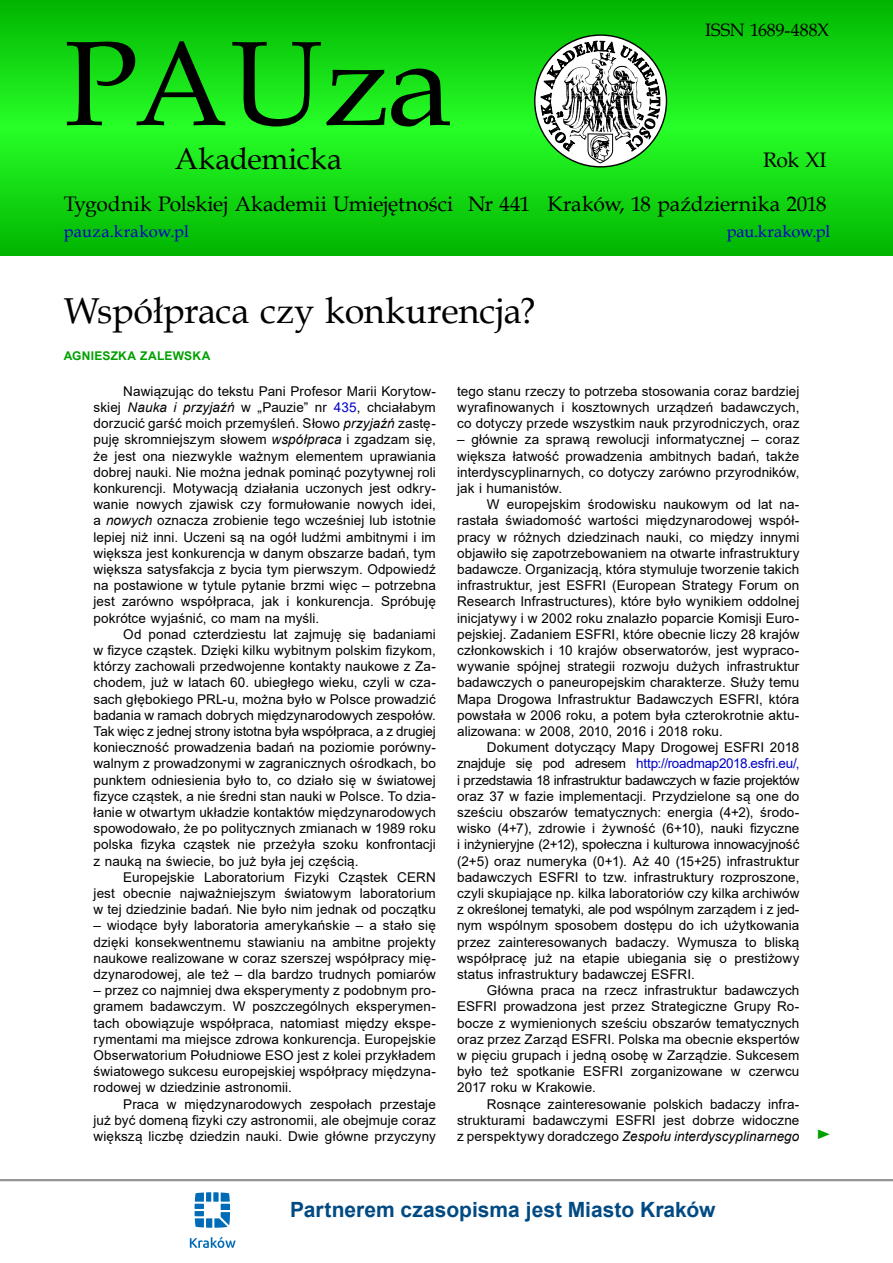
<style>
.page{position:relative;width:893px;height:1263px;background:#fff}
.page>*{position:absolute;margin:0;border:0;box-sizing:border-box;transform-origin:0 0}
.t1{font:120px "Book Antiqua";letter-spacing:-.01em;color:#000}
.t2{font:36px "Book Antiqua";letter-spacing:-.005em;color:#000}
.t3{font:30px "Book Antiqua";color:#000}
.t4{font:21px/44px "Book Antiqua";letter-spacing:-.005em;color:#000;text-align:right}
.t5{font:700 21px "Arial";color:#004a83}
.t6{font:18px "Book Antiqua";letter-spacing:-.005em;color:#000}
.t7{font:16.5px "Book Antiqua";letter-spacing:.005em;color:#0000c8}
.t8{font:13.5px/16.2px "Arial";letter-spacing:.01em;color:#000;text-align:justify}
.t9{font:13.5px "Times New Roman";color:#00a000;scale:1.22 1}
.t10{font:700 12px "Arial";letter-spacing:.02em;color:#00a000}
.s1{font-style:italic}
.s2{color:#0000c8}
</style>
<div class="page">
<svg style="left:0;top:0;width:893px;height:255px"></svg>
<svg style="left:535px;top:35px;width:131px;height:132px"></svg>
<svg style="left:540px;top:32px;width:120px;height:131px"></svg>
<hr style="left:0;top:1179px;width:893px;height:2px;background:#939598">
<svg style="left:195px;top:1192px;width:35px;height:36px"></svg>
<svg style="left:190px;top:1236px;width:46px;height:12px"></svg>
<h1 class="t1" style="left:64px;top:1px;width:390px">PAUza</h1>
<h3 class="t3" style="left:175px;top:138px;width:169px">Akademicka</h3>
<h3 class="t4" style="left:64px;top:182px;width:468px">Tygodnik Polskiej Akademii Umiejętności Nr 441</h3>
<h3 class="t6" style="left:705px;top:18px;width:126px">ISSN 1689-488X</h3>
<h3 class="t4" style="left:548px;top:138px;width:281px">Rok XI<br>Kraków, 18 października 2018</h3>
<p class="t7" style="left:64px;top:220px;width:127px">pauza.krakow.pl</p>
<p class="t7" style="left:727px;top:219px;width:105px">pau.krakow.pl</p>
<h2 class="t2" style="left:64px;top:285px;width:473px">Współpraca czy konkurencja?</h2>
<p class="t10" style="left:64px;top:347px;width:148px">AGNIESZKA ZALEWSKA</p>
<p class="t8" style="left:94px;top:383px;width:344px;text-indent:30px">Nawiązując do tekstu Pani Profesor Marii Korytow&shy;skiej <span class="s1">Nauka i przyjaźń</span> w „Pauzie” nr <span class="s2">435</span>, chciałabym dorzucić garść moich przemyśleń. Słowo <span class="s1">przyjaźń</span> zastę&shy;puję skromniejszym słowem <span class="s1">współpraca</span> i zgadzam się, że jest ona niezwykle ważnym elementem uprawiania dobrej nauki. Nie można jednak pominąć pozytywnej roli konkurencji. Motywacją działania uczonych jest odkry&shy;wanie nowych zjawisk czy formułowanie nowych idei, a <span class="s1">nowych</span> oznacza zrobienie tego wcześniej lub istotnie lepiej niż inni. Uczeni są na ogół ludźmi ambitnymi i im większa jest konkurencja w danym obszarze badań, tym większa satysfakcja z bycia tym pierwszym. Odpowiedź na postawione w tytule pytanie brzmi więc – potrzebna jest zarówno współpraca, jak i konkurencja. Spróbuję pokrótce wyjaśnić, co mam na myśli.</p>
<p class="t8" style="left:94px;top:626px;width:344px;text-indent:30px">Od ponad czterdziestu lat zajmuję się badaniami w fizyce cząstek. Dzięki kilku wybitnym polskim fizykom, którzy zachowali przedwojenne kontakty naukowe z Za&shy;chodem, już w latach 60. ubiegłego wieku, czyli w cza&shy;sach głębokiego PRL-u, można było w Polsce prowadzić badania w ramach dobrych międzynarodowych zespołów.<br>Tak więc z jednej strony istotna była współpraca, a z drugiej konieczność prowadzenia badań na poziomie porówny&shy;walnym z prowadzonymi w zagranicznych ośrodkach, bo punktem odniesienia było to, co działo się w światowej fizyce cząstek, a nie średni stan nauki w Polsce. To dzia&shy;łanie w otwartym układzie kontaktów międzynarodowych spowodowało, że po politycznych zmianach w 1989 roku polska fizyka cząstek nie przeżyła szoku konfrontacji z nauką na świecie, bo już była jej częścią.</p>
<p class="t8" style="left:94px;top:869px;width:344px;text-indent:30px">Europejskie Laboratorium Fizyki Cząstek CERN jest obecnie najważniejszym światowym laboratorium w tej dziedzinie badań. Nie było nim jednak od początku</p>
<p class="t8" style="left:94px;top:917px;width:344px">– wiodące były laboratoria amerykańskie – a stało się dzięki konsekwentnemu stawianiu na ambitne projekty naukowe realizowane w coraz szerszej współpracy mię&shy;dzynarodowej, ale też – dla bardzo trudnych pomiarów</p>
<p class="t8" style="left:94px;top:982px;width:344px">– przez co najmniej dwa eksperymenty z podobnym pro&shy;gramem badawczym. W poszczególnych eksperymen&shy;tach obowiązuje współpraca, natomiast między ekspe&shy;rymentami ma miejsce zdrowa konkurencja. Europejskie Obserwatorium Południowe ESO jest z kolei przykładem światowego sukcesu europejskiej współpracy międzyna&shy;rodowej w dziedzinie astronomii.</p>
<p class="t8" style="left:94px;top:1096px;width:344px;text-indent:30px">Praca w międzynarodowych zespołach przestaje już być domeną fizyki czy astronomii, ale obejmuje coraz większą liczbę dziedzin nauki. Dwie główne przyczyny</p>
<p class="t8" style="left:457px;top:383px;width:344px">tego stanu rzeczy to potrzeba stosowania coraz bardziej wyrafinowanych i kosztownych urządzeń badawczych, co dotyczy przede wszystkim nauk przyrodniczych, oraz</p>
<p class="t8" style="left:457px;top:431px;width:344px">– głównie za sprawą rewolucji informatycznej – coraz większa łatwość prowadzenia ambitnych badań, także interdyscyplinarnych, co dotyczy zarówno przyrodników, jak i humanistów.</p>
<p class="t8" style="left:457px;top:496px;width:344px;text-indent:30px">W europejskim środowisku naukowym od lat na&shy;rastała świadomość wartości międzynarodowej współ&shy;pracy w różnych dziedzinach nauki, co między innymi objawiło się zapotrzebowaniem na otwarte infrastruktury badawcze. Organizacją, która stymuluje tworzenie takich infrastruktur, jest ESFRI (European Strategy Forum on Research Infrastructures), które było wynikiem oddolnej inicjatywy i w 2002 roku znalazło poparcie Komisji Euro&shy;pejskiej. Zadaniem ESFRI, które obecnie liczy 28 krajów członkowskich i 10 krajów obserwatorów, jest wypraco&shy;wywanie spójnej strategii rozwoju dużych infrastruktur badawczych o paneuropejskim charakterze. Służy temu Mapa Drogowa Infrastruktur Badawczych ESFRI, która powstała w 2006 roku, a potem była czterokrotnie aktu&shy;alizowana: w 2008, 2010, 2016 i 2018 roku.</p>
<p class="t8" style="left:457px;top:739px;width:344px;text-indent:30px">Dokument dotyczący Mapy Drogowej ESFRI 2018 znajduje się pod adresem <span class="s2">http://roadmap2018.esfri.eu/, </span>i przedstawia 18 infrastruktur badawczych w fazie projektów oraz 37 w fazie implementacji. Przydzielone są one do sześciu obszarów tematycznych: energia (4+2), środo&shy;wisko (4+7), zdrowie i żywność (6+10), nauki fizyczne i inżynieryjne (2+12), społeczna i kulturowa innowacyjność (2+5) oraz numeryka (0+1). Aż 40 (15+25) infrastruktur badawczych ESFRI to tzw. infrastruktury rozproszone, czyli skupiające np. kilka laboratoriów czy kilka archiwów z określonej tematyki, ale pod wspólnym zarządem i z jed&shy;nym wspólnym sposobem dostępu do ich użytkowania przez zainteresowanych badaczy. Wymusza to bliską współpracę już na etapie ubiegania się o prestiżowy status infrastruktury badawczej ESFRI.</p>
<p class="t8" style="left:457px;top:982px;width:344px;text-indent:30px">Główna praca na rzecz infrastruktur badawczych ESFRI prowadzona jest przez Strategiczne Grupy Ro&shy;bocze z wymienionych sześciu obszarów tematycznych oraz przez Zarząd ESFRI. Polska ma obecnie ekspertów w pięciu grupach i jedną osobę w Zarządzie. Sukcesem było też spotkanie ESFRI zorganizowane w czerwcu 2017 roku w Krakowie.</p>
<p class="t8" style="left:457px;top:1096px;width:344px;text-indent:30px">Rosnące zainteresowanie polskich badaczy infra&shy;strukturami badawczymi ESFRI jest dobrze widoczne z perspektywy doradczego <span class="s1">Zespołu interdyscyplinarnego</span></p>
<p class="t9" style="left:816px;top:1125px;width:15px">►</p>
<h3 class="t5" style="left:290px;top:1194px;width:427px">Partnerem czasopisma jest Miasto Kraków</h3>
</div>
